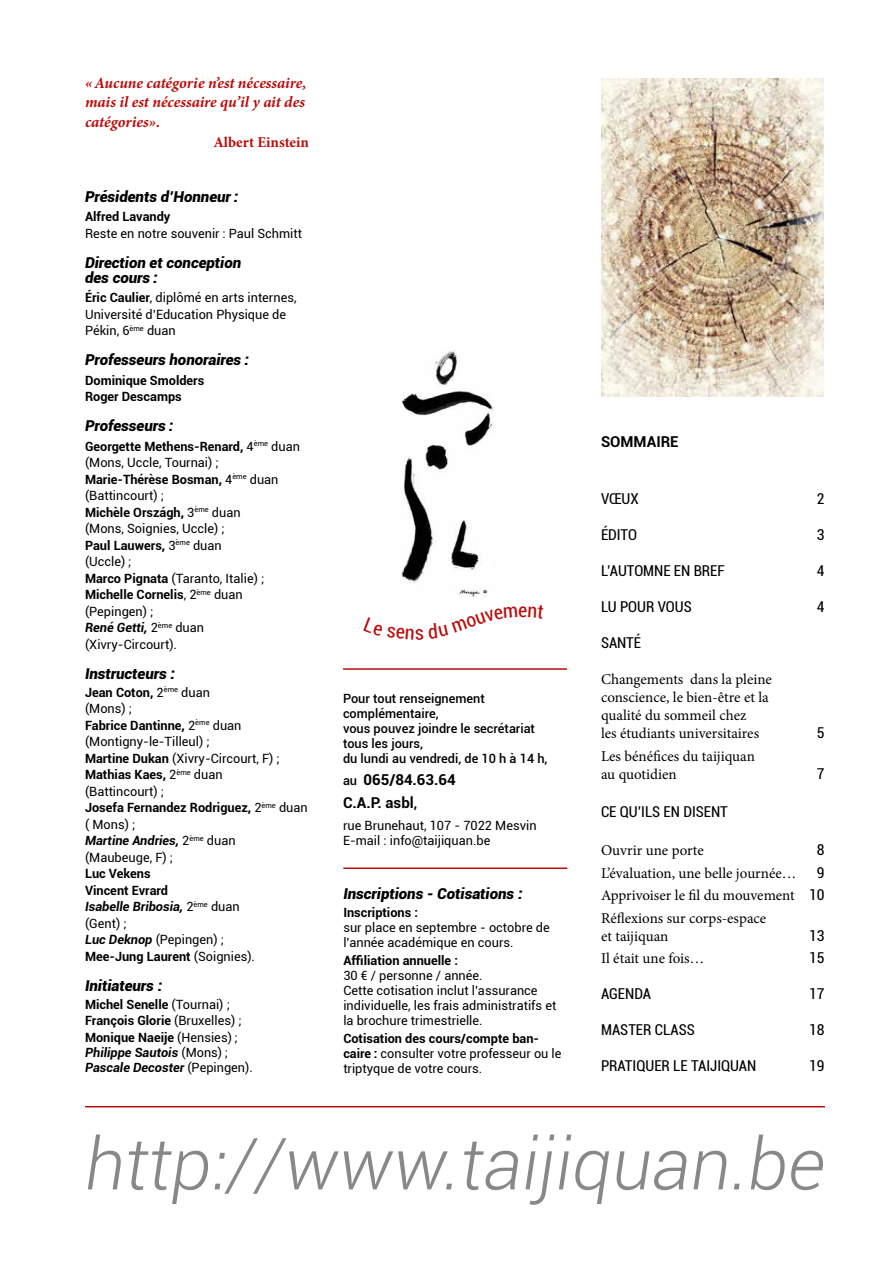
<style>
.page{position:relative;width:893px;height:1263px;background:#fff}
.page>*{position:absolute;margin:0;border:0;box-sizing:border-box;transform-origin:0 0}
.t1{font:italic 300 72px "Roboto";color:#87888a}
.t2{font:italic 700 15.75px/19.5px "Minion Pro";letter-spacing:-.005em;color:#bb0b0b;text-align:justify}
.t3{font:15px/18px "Minion Pro";color:#000}
.t4{font:italic 900 15px/15px "Roboto";color:#000}
.t5{font:condensed 15px "Roboto";color:#000}
.t6{font:700 15px/22.5px "Roboto";color:#000}
.t7{font:700 15px "Minion Pro";color:#bb0b0b}
.t8{font:12.75px/16.5px "Roboto";color:#000}
.t9{font:700 12.75px/16.5px "Roboto";color:#000}
.t10{font:500 12.75px/15px "Roboto";color:#000}
.t11{font:italic 700 12.75px/15px "Roboto";color:#000}
.s1{font-weight:700}
.s2{font-weight:700;font-style:italic}
.s3{font-style:italic}
.s4{font-weight:400}
.s5{font-weight:400;font-style:normal}
.s6{font-weight:500;font-size:12.75px}
.s7{font-size:12.75px}
.s8{font-family:"Roboto";font-stretch:condensed}
</style>
<div class="page">
<img style="left:401px;top:350px;width:94px;height:248px">
<hr style="left:85px;top:1106px;width:740px;height:1px;background:#bb0b0b">
<hr style="left:343px;top:867px;width:224px;height:2px;background:#bb0b0b">
<hr style="left:343px;top:668px;width:224px;height:2px;background:#bb0b0b">
<img style="left:601px;top:78px;width:222px;height:318px">
<p class="t2" style="left:85px;top:73px;width:223px">«Aucune catégorie n’est nécessaire, mais il est nécessaire qu’il y ait des catégories».</p>
<p class="t7" style="left:213px;top:131px;width:97px">Albert Einstein</p>
<p class="t4" style="left:85px;top:188px;width:155px">Présidents d’Honneur :</p>
<p class="t9" style="left:85px;top:208px;width:87px">Alfred Lavandy</p>
<p class="t8" style="left:85px;top:224px;width:219px">Reste en notre souvenir : Paul Schmitt</p>
<p class="t4" style="left:85px;top:254px;width:158px">Direction et conception des cours :</p>
<p class="t8" style="left:85px;top:289px;width:213px"><span class="s1">éric Caulier</span>, diplômé en arts internes,<br>Université d’Education Physique de<br>Pékin, 6<sup>ème</sup> duan</p>
<p class="t4" style="left:85px;top:352px;width:165px">Professeurs honoraires :</p>
<p class="t9" style="left:85px;top:371px;width:121px">Dominique Smolders<br>Roger Descamps</p>
<p class="t4" style="left:85px;top:418px;width:90px">Professeurs :</p>
<p class="t8" style="left:85px;top:437px;width:216px"><span class="s1">Georgette Methens-Renard,</span> 4<sup>ème</sup> duan (Mons, Uccle, Tournai) ;<br><span class="s1">Marie-Thérèse Bosman,</span> 4<sup>ème</sup> duan (Battincourt) ;<br><span class="s1">Michèle Országh,</span> 3<sup>ème</sup> duan<br>(Mons, Soignies, Uccle) ;<br><span class="s1">Paul Lauwers,</span> 3<sup>ème</sup> duan<br>(Uccle) ;<br><span class="s1">Marco Pignata</span> (Taranto, Italie) ;<br><span class="s1">Michelle Cornelis</span>, 2<sup>ème</sup> duan (Pepingen) ;<br><span class="s2">René Getti,</span> 2<sup>ème</sup> duan<br>(Xivry-Circourt).</p>
<p class="t4" style="left:85px;top:665px;width:92px">Instructeurs :</p>
<p class="t8" style="left:85px;top:683px;width:224px"><span class="s1">Jean Coton,</span> 2<sup>ème</sup> duan<br>(Mons) ;<br><span class="s1">Fabrice Dantinne,</span> 2<sup>ème</sup> duan (Montigny-le-Tilleul) ;<br><span class="s1">Martine Dukan</span> (Xivry-Circourt, F) ;<br><span class="s1">Mathias Kaes,</span> 2<sup>ème</sup> duan<br>(Battincourt) ;<br><span class="s1">Josefa Fernandez Rodriguez,</span> 2<sup>ème</sup> duan ( Mons) ;<br><span class="s2">Martine Andries,</span> 2<sup>ème</sup> duan<br>(Maubeuge, F) ;</p>
<p class="t9" style="left:85px;top:865px;width:172px">Luc Vekens<br>Vincent Evrard<br><span class="s3">Isabelle Bribosia,</span> <span class="s4">2</span><sup>ème</sup> <span class="s4">duan (Gent) ;<br></span><span class="s3">Luc Deknop</span> <span class="s4">(Pepingen) ;<br></span>Mee-Jung Laurent <span class="s4">(Soignies).</span></p>
<p class="t4" style="left:85px;top:977px;width:79px">Initiateurs :</p>
<p class="t9" style="left:85px;top:995px;width:158px">Michel Senelle <span class="s4">(Tournai) ;<br></span>François Glorie <span class="s4">(Bruxelles) ;<br></span>Monique Naeije <span class="s4">(Hensies) ;</span></p>
<p class="t11" style="left:85px;top:1044px;width:169px">Philippe Sautois <span class="s5">(Mons) ;<br></span>Pascale Decoster <span class="s5">(Pepingen).</span></p>
<p class="t10" style="left:343px;top:690px;width:206px">Pour tout renseignement complémentaire,<br>vous pouvez joindre le secrétariat tous les jours,<br>du lundi au vendredi, de 10 h à 14 h,</p>
<p class="t6" style="left:343px;top:768px;width:114px"><span class="s6">au</span> 065/84.63.64<br>C.A.P. asbl<span class="s7">,</span></p>
<p class="t8" style="left:343px;top:818px;width:195px;line-height:15px">rue Brunehaut, 107 - 7022 Mesvin<br>E-mail : info@taijiquan.be</p>
<p class="t4" style="left:343px;top:885px;width:181px">Inscriptions - Cotisations :</p>
<p class="t9" style="left:343px;top:903px;width:76px">Inscriptions :</p>
<p class="t8" style="left:343px;top:919px;width:208px;line-height:15px">sur place en septembre - octobre de l’année académique en cours.</p>
<p class="t9" style="left:343px;top:951px;width:116px">Affiliation annuelle :</p>
<p class="t8" style="left:343px;top:967px;width:214px;line-height:15px">30 € / personne / année.<br>Cette cotisation inclut l’assurance individuelle, les frais administratifs et la brochure trimestrielle.</p>
<p class="t8" style="left:343px;top:1030px;width:220px;line-height:15px"><span class="s1">Cotisation des cours/compte ban&shy;caire :</span> consulter votre professeur ou le triptyque de votre cours.</p>
<p class="t6" style="left:601px;top:430px;width:79px">SOMMAIRE</p>
<p class="t5" style="left:601px;top:488px;width:39px">VŒUX</p>
<p class="t5" style="left:817px;top:488px;width:9px">2</p>
<p class="t5" style="left:601px;top:524px;width:37px">ÉDITO</p>
<p class="t5" style="left:817px;top:524px;width:9px">3</p>
<p class="t5" style="left:601px;top:560px;width:125px">L’AUTOMNE EN BREF</p>
<p class="t5" style="left:817px;top:560px;width:9px">4</p>
<p class="t5" style="left:601px;top:596px;width:92px">LU POUR VOUS</p>
<p class="t5" style="left:817px;top:596px;width:9px">4</p>
<p class="t5" style="left:601px;top:632px;width:42px">SANTÉ</p>
<p class="t3" style="left:601px;top:670px;width:172px">Changements dans la pleine conscience, le bien-être et la qualité du sommeil chez<br>les étudiants universitaires</p>
<p class="t5" style="left:817px;top:722px;width:9px">5</p>
<p class="t3" style="left:601px;top:747px;width:155px">Les bénéfices du taijiquan au quotidien</p>
<p class="t5" style="left:817px;top:763px;width:9px">7</p>
<p class="t5" style="left:601px;top:801px;width:128px">CE QU’ILS EN DISENT</p>
<p class="t3" style="left:601px;top:841px;width:104px">Ouvrir une porte</p>
<p class="t5" style="left:817px;top:839px;width:9px">8</p>
<p class="t3" style="left:601px;top:864px;width:197px">L’évaluation, une belle journée…</p>
<p class="t5" style="left:817px;top:862px;width:9px">9</p>
<p class="t3" style="left:601px;top:884px;width:225px;line-height:22.5px">Apprivoiser le fil du mouvement <span class="s8">10<br></span>Réflexions sur corps-espace</p>
<p class="t3" style="left:601px;top:927px;width:69px">et taijiquan</p>
<p class="t5" style="left:809px;top:925px;width:17px">13</p>
<p class="t3" style="left:601px;top:949px;width:105px">Il était une fois…</p>
<p class="t5" style="left:809px;top:947px;width:17px">15</p>
<p class="t5" style="left:601px;top:983px;width:52px">AGENDA</p>
<p class="t5" style="left:809px;top:983px;width:17px">17</p>
<p class="t5" style="left:601px;top:1019px;width:95px">MASTER CLASS</p>
<p class="t5" style="left:809px;top:1019px;width:17px">18</p>
<p class="t5" style="left:601px;top:1055px;width:157px">PRATIQUER LE TAIJIQUAN</p>
<p class="t5" style="left:809px;top:1055px;width:17px">19</p>
<h1 class="t1" style="left:85px;top:1114px;width:742px">http://www.taijiquan.be</h1>
</div>
